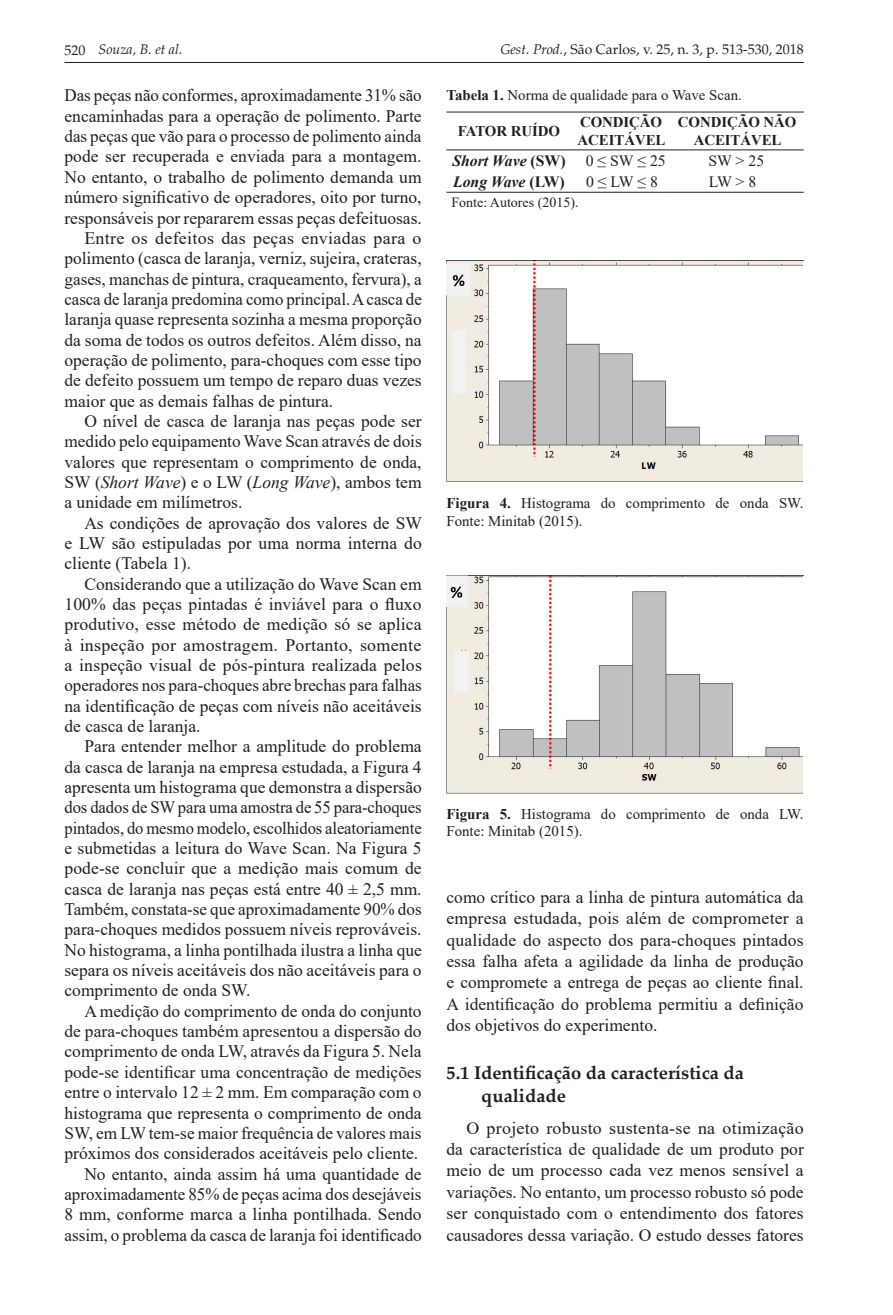
<style>
.page{position:relative;width:893px;height:1315px;background:#fff}
.page>*{position:absolute;margin:0;border:0;box-sizing:border-box;transform-origin:0 0}
.Heading2{font:700 18.38px/23.3px "Palatino Linotype";color:#231f20}
.Paragraph{font:17.5px/20.3px "Times New Roman";color:#231f20;text-align:justify}
.TableBody{font:italic 700 15.75px "Times New Roman";color:#231f20}
.TableBody-2{font:15.75px "Times New Roman";color:#231f20}
.FigureCaption{font:14.88px/17.8px "Times New Roman";color:#231f20}
.TableHead{font:700 14.88px/17.8px "Times New Roman";letter-spacing:-.005em;color:#231f20}
.TableTitle{font:14.88px "Times New Roman";color:#231f20}
.t1{font:14px "Palatino";color:#231f20}
.TableFootnote{font:14px "Times New Roman";color:#231f20}
.t2{font:italic 14px "Palatino";color:#231f20}
.s1{font-style:italic}
.s2{font-weight:700}
.s3{font-style:normal}
</style>
<div class="page">
<hr style="left:64px;top:62px;width:740px;height:1px;background:#231f20">
<hr style="left:446px;top:112px;width:125px;height:1px;background:#231f20">
<hr style="left:571px;top:112px;width:100px;height:1px;background:#231f20">
<hr style="left:671px;top:112px;width:133px;height:1px;background:#231f20">
<hr style="left:446px;top:192px;width:125px;height:1px;background:#231f20">
<hr style="left:571px;top:192px;width:100px;height:1px;background:#231f20">
<hr style="left:671px;top:192px;width:133px;height:1px;background:#231f20">
<hr style="left:446px;top:150px;width:125px;height:1px;background:#231f20">
<hr style="left:571px;top:150px;width:100px;height:1px;background:#231f20">
<hr style="left:671px;top:150px;width:133px;height:1px;background:#231f20">
<img style="left:446px;top:575px;width:358px;height:218px">
<img style="left:446px;top:261px;width:357px;height:221px">
<p class="t1" style="left:64px;top:42px;width:22px">520</p>
<p class="t2" style="left:99px;top:41px;width:85px">Souza, B. et al.</p>
<p class="t1" style="left:500px;top:41px;width:305px"><span class="s1">Gest. Prod.</span>, São Carlos, v. 25, n. 3, p. 513-530, 2018</p>
<p class="Paragraph" style="left:64px;top:85px;width:359px">Das peças não conformes, aproximadamente 31% são encaminhadas para a operação de polimento. Parte das peças que vão para o processo de polimento ainda pode ser recuperada e enviada para a montagem.<br>No entanto, o trabalho de polimento demanda um número significativo de operadores, oito por turno, responsáveis por repararem essas peças defeituosas.</p>
<p class="Paragraph" style="left:64px;top:227px;width:359px;text-indent:20px">Entre os defeitos das peças enviadas para o polimento (casca de laranja, verniz, sujeira, crateras, gases, manchas de pintura, craqueamento, fervura), a casca de laranja predomina como principal. A casca de laranja quase representa sozinha a mesma proporção da soma de todos os outros defeitos. Além disso, na operação de polimento, para-choques com esse tipo de defeito possuem um tempo de reparo duas vezes maior que as demais falhas de pintura.</p>
<p class="Paragraph" style="left:64px;top:410px;width:359px;text-indent:20px">O nível de casca de laranja nas peças pode ser medido pelo equipamento Wave Scan através de dois valores que representam o comprimento de onda, SW (<span class="s1">Short Wave</span>) e o LW (<span class="s1">Long Wave</span>), ambos tem a unidade em milímetros.</p>
<p class="Paragraph" style="left:64px;top:512px;width:359px;text-indent:20px">As condições de aprovação dos valores de SW e LW são estipuladas por uma norma interna do cliente (Tabela 1).</p>
<p class="Paragraph" style="left:64px;top:573px;width:359px;text-indent:20px">Considerando que a utilização do Wave Scan em 100% das peças pintadas é inviável para o fluxo produtivo, esse método de medição só se aplica à inspeção por amostragem. Portanto, somente a inspeção visual de pós-pintura realizada pelos operadores nos para-choques abre brechas para falhas na identificação de peças com níveis não aceitáveis de casca de laranja.</p>
<p class="Paragraph" style="left:64px;top:736px;width:359px;text-indent:20px">Para entender melhor a amplitude do problema da casca de laranja na empresa estudada, a Figura 4 apresenta um histograma que demonstra a dispersão dos dados de SW para uma amostra de 55 para-choques pintados, do mesmo modelo, escolhidos aleatoriamente e submetidas a leitura do Wave Scan. Na Figura 5 pode-se concluir que a medição mais comum de casca de laranja nas peças está entre 40 ± 2,5 mm.<br>Também, constata-se que aproximadamente 90% dos para-choques medidos possuem níveis reprováveis.<br>No histograma, a linha pontilhada ilustra a linha que separa os níveis aceitáveis dos não aceitáveis para o comprimento de onda SW.</p>
<p class="Paragraph" style="left:64px;top:1000px;width:359px;text-indent:20px">A medição do comprimento de onda do conjunto de para-choques também apresentou a dispersão do comprimento de onda LW, através da Figura 5. Nela pode-se identificar uma concentração de medições entre o intervalo 12 ± 2 mm. Em comparação com o histograma que representa o comprimento de onda SW, em LW tem-se maior frequência de valores mais próximos dos considerados aceitáveis pelo cliente.</p>
<p class="Paragraph" style="left:64px;top:1163px;width:359px;text-indent:20px">No entanto, ainda assim há uma quantidade de aproximadamente 85% de peças acima dos desejáveis 8 mm, conforme marca a linha pontilhada. Sendo assim, o problema da casca de laranja foi identificado</p>
<p class="TableTitle" style="left:446px;top:84px;width:297px"><span class="s2">Tabela 1.</span> Norma de qualidade para o Wave Scan.</p>
<p class="TableHead" style="left:458px;top:122px;width:104px">FATOR RUÍDO</p>
<p class="TableHead" style="left:578px;top:113px;width:89px">CONDIÇÃO<br>ACEITÁVEL</p>
<p class="TableHead" style="left:678px;top:113px;width:120px;text-align:center">CONDIÇÃO NÃO<br>ACEITÁVEL</p>
<p class="TableBody" style="left:452px;top:149px;width:115px">Short Wave <span class="s3">(SW)</span></p>
<p class="TableBody-2" style="left:586px;top:150px;width:82px">0 ≤ SW ≤ 25</p>
<p class="TableBody-2" style="left:708px;top:150px;width:57px">SW &gt; 25</p>
<p class="TableBody" style="left:453px;top:170px;width:113px">Long Wave <span class="s3">(LW)</span></p>
<p class="TableBody-2" style="left:586px;top:170px;width:73px">0 ≤ LW ≤ 8</p>
<p class="TableBody-2" style="left:709px;top:170px;width:49px">LW &gt; 8</p>
<p class="TableFootnote" style="left:451px;top:192px;width:129px">Fonte: Autores (2015).</p>
<p class="FigureCaption" style="left:446px;top:494px;width:359px"><span class="s2">Figura 4.</span> Histograma do comprimento de onda SW.<br>Fonte: Minitab (2015).</p>
<p class="FigureCaption" style="left:446px;top:804px;width:359px"><span class="s2">Figura 5.</span> Histograma do comprimento de onda LW.<br>Fonte: Minitab (2015).</p>
<p class="Paragraph" style="left:446px;top:885px;width:359px;line-height:21.3px">como crítico para a linha de pintura automática da empresa estudada, pois além de comprometer a qualidade do aspecto dos para-choques pintados essa falha afeta a agilidade da linha de produção e compromete a entrega de peças ao cliente final.<br>A identificação do problema permitiu a definição dos objetivos do experimento.</p>
<p class="Heading2" style="left:481px;top:1060px;width:264px;text-indent:-35px">5.1 Identificação da característica da qualidade</p>
<p class="Paragraph" style="left:446px;top:1116px;width:359px;line-height:21.3px;text-indent:20px">O projeto robusto sustenta-se na otimização da característica de qualidade de um produto por meio de um processo cada vez menos sensível a variações. No entanto, um processo robusto só pode ser conquistado com o entendimento dos fatores causadores dessa variação. O estudo desses fatores</p>
</div>
